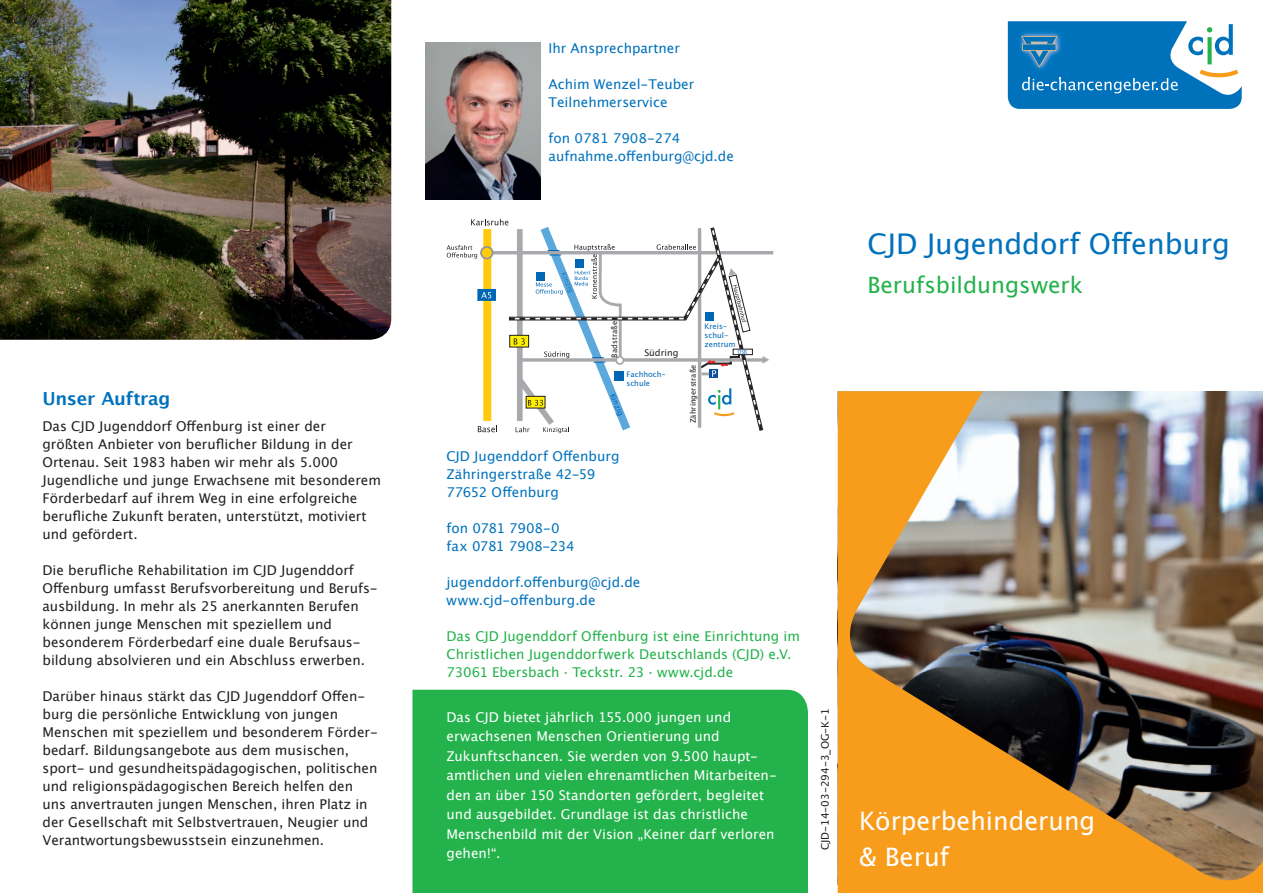
<style>
.page{position:relative;width:1263px;height:893px;background:#fff}
.page>*{position:absolute;margin:0;border:0;box-sizing:border-box;transform-origin:0 0}
.t1{font:28.5px "Lucida Grande";color:#0072bc}
.t2{font:25.5px/36px "Lucida Grande";color:#fff}
.t3{font:22.5px "Lucida Grande";color:#23b24b}
.t4{font:700 18px "Lucida Grande";letter-spacing:-.015em;color:#0072bc}
.t5{font:13.5px/18px "Lucida Grande";color:#231f20}
.t6{font:13.5px/19.5px "Lucida Grande";color:#fff}
.t7{font:13.5px/18px "Lucida Grande";color:#0072bc}
.t8{font:13.5px/18px "Lucida Grande";letter-spacing:.005em;color:#23b24b}
.t9{font:10.5px "Lucida Grande";color:#231f20}
.t10{font:9.15px "Lucida Grande";color:#231f20}
.t11{font:7.65px/9.1px "Lucida Grande";color:#0166b3}
.t12{font:7.65px "Lucida Grande";color:#231f20}
</style>
<div class="page">
<img style="left:837px;top:391px;width:426px;height:502px">
<svg style="left:1008px;top:21px;width:234px;height:88px"></svg>
<div style="left:1023px;top:44px;width:32px;height:6px;background:#0072bc"></div>
<img style="left:0;top:0;width:391px;height:340px">
<img style="left:425px;top:43px;width:115px;height:157px">
<div style="left:412px;top:690px;width:396px;height:203px;background:#23b24b"></div>
<hr style="left:483px;top:251px;width:290px;height:3px;background:#a8a9ad">
<svg style="left:637px;top:227px;width:127px;height:204px"></svg>
<svg style="left:657px;top:244px;width:39px;height:6px"></svg>
<div style="left:704px;top:312px;width:9px;height:9px;background:#0166b3"></div>
<svg style="left:762px;top:356px;width:7px;height:8px"></svg>
<svg style="left:729px;top:268px;width:21px;height:64px"></svg>
<svg style="left:446px;top:219px;width:191px;height:214px"></svg>
<div style="left:709px;top:369px;width:9px;height:9px;background:#0d4da1"></div>
<div style="left:733px;top:349px;width:19px;height:6px;background:#fff"></div>
<div style="left:733px;top:349px;width:20px;height:6px;border:1px solid #231f20"></div>
<svg style="left:708px;top:388px;width:26px;height:28px"></svg>
<svg style="left:701px;top:350px;width:46px;height:27px"></svg>
<h3 class="t4" style="left:43px;top:384px;width:129px">Unser Auftrag</h3>
<p class="t5" style="left:43px;top:418px;width:340px">Das CJD Jugenddorf Offenburg ist einer der<br>größten Anbieter von beruflicher Bildung in der Ortenau. Seit 1983 haben wir mehr als 5.000<br>Jugendliche und junge Erwachsene mit besonde rem Förderbedarf auf ihrem Weg in eine erfolg reiche berufliche Zukunft beraten, unterstützt, motiviert und gefördert.</p>
<p class="t5" style="left:43px;top:562px;width:337px">Die berufliche Rehabilitation im CJD Jugenddorf Offenburg umfasst Berufsvorbereitung und Berufs&shy;ausbildung. In mehr als 25 anerkannten Berufen können junge Menschen mit speziellem und besonderem Förderbedarf eine duale Berufsaus&shy;bildung absolvieren und ein Abschluss erwerben.</p>
<p class="t5" style="left:43px;top:688px;width:337px">Darüber hinaus stärkt das CJD Jugenddorf Offen&shy;burg die persönliche Entwicklung von jungen Menschen mit speziellem und besonderem Förder&shy;bedarf. Bildungsangebote aus dem musischen, sport- und gesundheitspädagogischen, politischen und religionspädagogischen Bereich helfen den uns anvertrauten jungen Menschen, ihren Platz in der Gesellschaft mit Selbstvertrauen, Neugier und Verantwortungsbewusstsein einzunehmen.</p>
<p class="t7" style="left:548px;top:39px;width:133px">Ihr Ansprechpartner</p>
<p class="t7" style="left:548px;top:75px;width:147px">Achim Wenzel-Teuber<br>Teilnehmerservice</p>
<p class="t7" style="left:548px;top:129px;width:187px">fon 0781 7908-274 aufnahme.offenburg@cjd.de</p>
<p class="t12" style="left:610px;top:357px;width:38px;rotate:-90deg">Badstraße</p>
<p class="t10" style="left:644px;top:347px;width:36px">Südring</p>
<p class="t11" style="left:626px;top:369px;width:41px">Fachhoch&shy;schule</p>
<p class="t11" style="left:617px;top:392px;width:25px;rotate:67deg">Kinzig</p>
<p class="t11" style="left:704px;top:322px;width:33px">Kreis&shy;schul&shy;zentrum</p>
<p class="t12" style="left:689px;top:423px;width:60px;rotate:-90deg">Zähringerstraße</p>
<p class="t7" style="left:446px;top:447px;width:175px">CJD Jugenddorf Offenburg<br>Zähringerstraße 42-59<br>77652 Offenburg</p>
<p class="t7" style="left:446px;top:519px;width:130px">fon 0781 7908-0 fax 0781 7908-234</p>
<p class="t7" style="left:446px;top:573px;width:195px">jugenddorf.offenburg@cjd.de www.cjd-offenburg.de</p>
<p class="t8" style="left:446px;top:627px;width:355px">Das CJD Jugenddorf Offenburg ist eine Einrichtung im<br>Christlichen Jugenddorfwerk Deutschlands (CJD) e.V.<br>73061 Ebersbach · Teckstr. 23 · www.cjd.de</p>
<p class="t6" style="left:446px;top:707px;width:332px">Das CJD bietet jährlich 155.000 jungen und erwachsenen Menschen Orientierung und Zukunftschancen. Sie werden von 9.500 haupt&shy;amtlichen und vielen ehrenamtlichen Mitarbeiten&shy;den an über 150 Standorten gefördert, begleitet und ausgebildet. Grundlage ist das christliche Menschenbild mit der Vision „Keiner darf verloren gehen!“.</p>
<p class="t9" style="left:819px;top:850px;width:144px;rotate:-90deg">CJD-14-03-294-3_OG-K-1</p>
<h1 class="t1" style="left:867px;top:227px;width:364px">CJD Jugenddorf Offenburg</h1>
<h3 class="t3" style="left:867px;top:272px;width:217px">Berufsbildungswerk</h3>
<h2 class="t2" style="left:859px;top:803px;width:238px">Körperbehinderung &amp; Beruf</h2>
</div>
